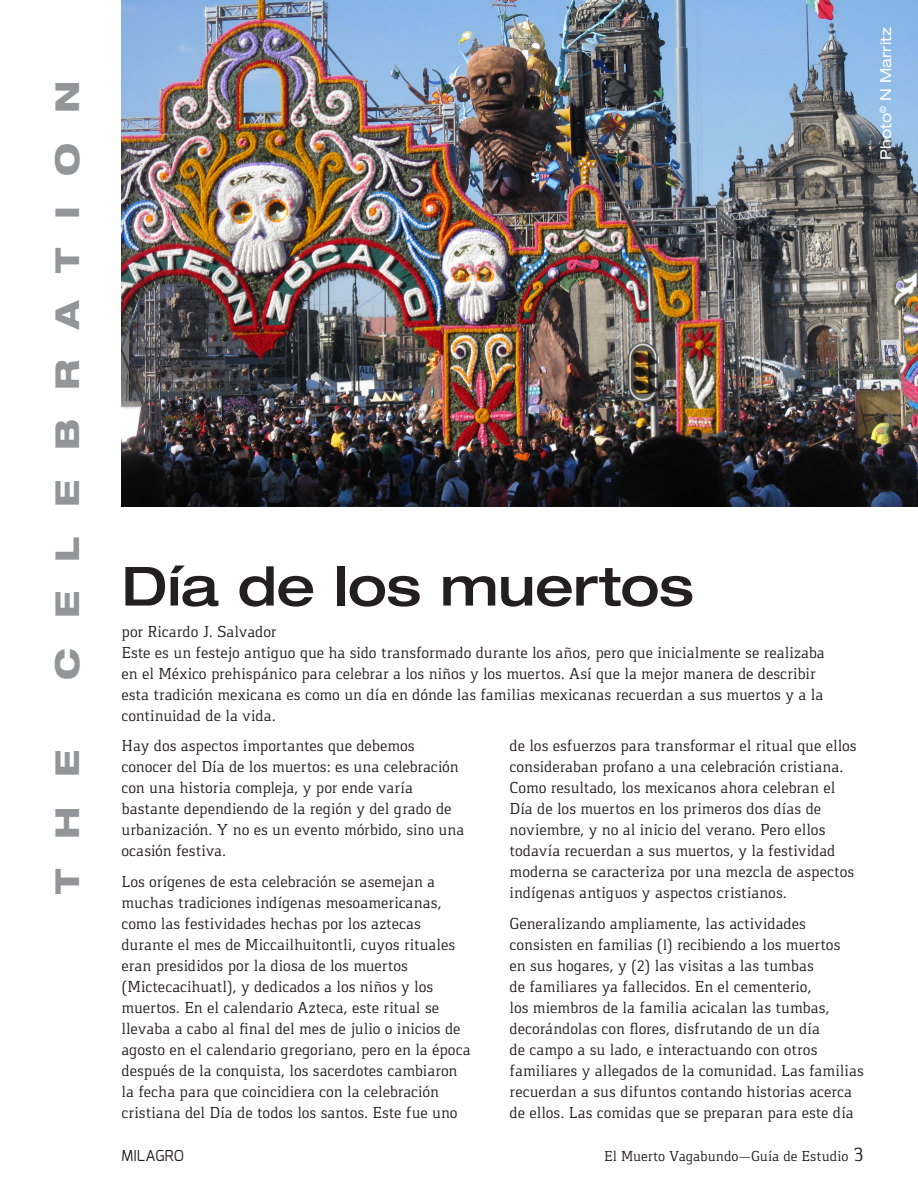
<style>
.page{position:relative;width:918px;height:1188px;background:#fff}
.page>*{position:absolute;margin:0;border:0;box-sizing:border-box;transform-origin:0 0}
.t1{font:500 expanded 54px "Helvetica Neue LT Pro";letter-spacing:-.005em;color:#231f20}
.t2{font:800 expanded 33px "Helvetica Neue LT Pro";letter-spacing:.9em;color:#939598}
.MTG_SG_BodyText{font:16.5px/21px "Gaspar";letter-spacing:-.005em;color:#231f20}
.t3{font:15px "Gaspar";color:#231f20}
.t4{font:expanded 15px "Helvetica Neue LT Pro";letter-spacing:.01em;color:#fff}
.t5{font:15px "Exo";letter-spacing:.005em;color:#231f20}
.s1{font-size:21px}
</style>
<div class="page">
<img style="left:122px;top:0;width:796px;height:507px">
<p class="t2" style="left:46px;top:680px;width:600px;rotate:-90deg">CELEBRATION</p>
<p class="t2" style="left:46px;top:894px;width:145px;rotate:-90deg">THE</p>
<h1 class="t4" style="left:877px;top:160px;width:134px;rotate:-90deg">Photo<sup>©</sup> N Marritz</h1>
<p class="t1" style="left:122px;top:553px;width:574px">Día de los muertos</p>
<p class="MTG_SG_BodyText" style="left:122px;top:621px;width:157px">por Ricardo J. Salvador</p>
<p class="MTG_SG_BodyText" style="left:122px;top:642px;width:705px">Este es un festejo antiguo que ha sido transformado durante los años, pero que inicialmente se realizaba en el México prehispánico para celebrar a los niños y los muertos. Así que la mejor manera de describir esta tradición mexicana es como un día en dónde las familias mexicanas recuerdan a sus muertos y a la continuidad de la vida.</p>
<p class="MTG_SG_BodyText" style="left:122px;top:735px;width:344px">Hay dos aspectos importantes que debemos conocer del Día de los muertos: es una celebración con una historia compleja, y por ende varía bastante dependiendo de la región y del grado de urbanización. Y no es un evento mórbido, sino una ocasión festiva.</p>
<p class="MTG_SG_BodyText" style="left:122px;top:871px;width:351px">Los orígenes de esta celebración se asemejan a muchas tradiciones indígenas mesoamericanas, como las festividades hechas por los aztecas durante el mes de Miccailhuitontli, cuyos rituales eran presididos por la diosa de los muertos (Mictecacihuatl), y dedicados a los niños y los muertos. En el calendario Azteca, este ritual se llevaba a cabo al final del mes de julio o inicios de agosto en el calendario gregoriano, pero en la época después de la conquista, los sacerdotes cambiaron la fecha para que coincidiera con la celebración cristiana del Día de todos los santos. Este fue uno</p>
<p class="MTG_SG_BodyText" style="left:510px;top:735px;width:349px">de los esfuerzos para transformar el ritual que ellos consideraban profano a una celebración cristiana.<br>Como resultado, los mexicanos ahora celebran el Día de los muertos en los primeros dos días de noviembre, y no al inicio del verano. Pero ellos todavía recuerdan a sus muertos, y la festividad moderna se caracteriza por una mezcla de aspectos indígenas antiguos y aspectos cristianos.</p>
<p class="MTG_SG_BodyText" style="left:510px;top:913px;width:356px">Generalizando ampliamente, las actividades consisten en familias (1) recibiendo a los muertos<br>en sus hogares, y (2) las visitas a las tumbas<br>de familiares ya fallecidos. En el cementerio,<br>los miembros de la familia acicalan las tumbas, decorándolas con flores, disfrutando de un día<br>de campo a su lado, e interactuando con otros familiares y allegados de la comunidad. Las familias recuerdan a sus difuntos contando historias acerca de ellos. Las comidas que se preparan para este día</p>
<p class="t5" style="left:122px;top:1146px;width:64px">MILAGRO</p>
<p class="t3" style="left:604px;top:1148px;width:261px">El Muerto Vagabundo—Guía de Estudio <span class="s1">3</span></p>
</div>
